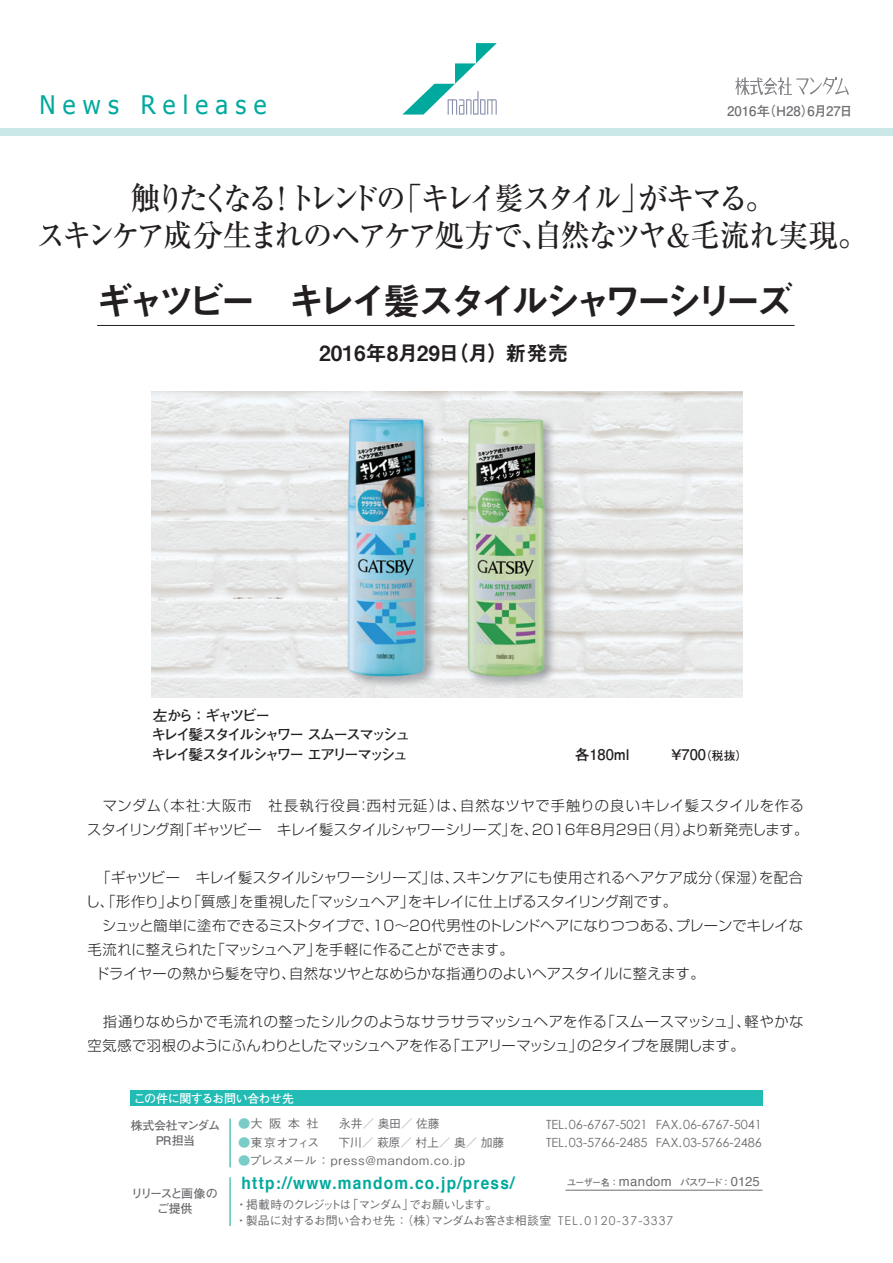
<style>
.page{position:relative;width:893px;height:1263px;background:#fff}
.page>*{position:absolute;margin:0;border:0;box-sizing:border-box;transform-origin:0 0}
.t1{font:37.5px "Midashi Go Pro MB31";letter-spacing:-.17em;color:#231f20}
.t2{font:500 31.5px/37.5px "Ryumin Pro";letter-spacing:-.13em;color:#231f20;text-align:center;scale:.94 1}
.t3{font:25.5px "Tahoma";letter-spacing:.3em;color:#00a99d;scale:.95 1}
.t4{font:21px "Midashi Go Pro MB31";color:#231f20}
.t5{font:700 17.1px "Helvetica";letter-spacing:.08em;color:#00a99d;scale:.9 1}
.t6{font:700 14.7px/19.5px "Futo Go B101 Pro";letter-spacing:-.16em;color:#231f20}
.t7{font:700 14.7px "Futo Go B101 Pro";letter-spacing:-.135em;color:#231f20}
.t8{font:300 14.25px/24px "Shin Go Pro";letter-spacing:.005em;color:#231f20}
.t9{font:300 14.25px "Shin Go Pro";letter-spacing:-.015em;color:#231f20}
.t10{font:700 13.2px "Futo Go B101 Pro";color:#6c6d70}
.t11{font:12.6px "Century Gothic";color:#6c6d70}
.t12{font:700 12px "Futo Go B101 Pro";letter-spacing:-.035em;color:#fff}
.t13{font:700 12px "Futo Go B101 Pro";letter-spacing:-.06em;color:#6c6d70}
.t14{font:700 12px/15px "Futo Go B101 Pro";letter-spacing:-.105em;color:#6c6d70;text-align:center}
.t15{font:500 11.85px "Gothic BBB Pro";letter-spacing:-.03em;color:#6c6d70}
.t16{font:500 11.85px "Gothic BBB Pro";letter-spacing:.08em;color:#6c6d70}
.t17{font:500 11.85px "Gothic BBB Pro";letter-spacing:-.12em;color:#6c6d70}
.t18{font:700 9.6px "Futo Go B101 Pro";letter-spacing:-.085em;color:#6c6d70;scale:.93 1}
.s1{font-size:11.7px}
.s2{color:#7accc8}
.s3{font-family:"Helvetica";font-weight:400;font-size:13.05px}
.s4{font-family:"Century Gothic";font-weight:400;font-size:12.15px}
</style>
<div class="page">
<svg style="left:402px;top:43px;width:95px;height:72px"></svg>
<svg style="left:735px;top:77px;width:114px;height:18px"></svg>
<div style="left:0;top:128px;width:893px;height:7px;background:#c9e8e6"></div>
<hr style="left:97px;top:325px;width:697px;height:1px;background:#231f20">
<hr style="left:230px;top:1177px;width:1px;height:49px;background:#00a99d">
<div style="left:130px;top:1091px;width:633px;height:15px;background:#22bcb5"></div>
<hr style="left:565px;top:1190px;width:197px;height:1px;background:#6c6d70">
<hr style="left:230px;top:1118px;width:1px;height:49px;background:#00a99d">
<img style="left:152px;top:392px;width:591px;height:306px">
<h3 class="t3" style="left:39px;top:87px;width:241px">News Release</h3>
<p class="t10" style="left:727px;top:100px;width:127px">2016年（H28）6月27日</p>
<h2 class="t2" style="left:36px;top:177px;width:886px">触りたくなる！トレンドの「キレイ髪スタイル」がキマる。<br>スキンケア成分生まれのヘアケア処方で、自然なツヤ＆毛流れ実現。</h2>
<h1 class="t1" style="left:96px;top:271px;width:699px">ギャツビー　キレイ髪スタイルシャワーシリーズ</h1>
<h3 class="t4" style="left:319px;top:336px;width:251px">2016年8月29日（月）新発売</h3>
<p class="t6" style="left:151px;top:703px;width:260px">左から：ギャツビー<br>キレイ髪スタイルシャワー スムースマッシュキレイ髪スタイルシャワー エアリーマッシュ</p>
<p class="t7" style="left:575px;top:742px;width:57px">各180ml</p>
<p class="t7" style="left:669px;top:742px;width:80px">￥700<span class="s1">（税抜）</span></p>
<p class="t8" style="left:87px;top:792px;width:723px">　マンダム（本社：大阪市　社長執行役員：西村元延）は、自然なツヤで手触りの良いキレイ髪スタイルを作るスタイリング剤「ギャツビー　キレイ髪スタイルシャワーシリーズ」を、２０１６年８月２９日（月）より新発売します。</p>
<p class="t8" style="left:88px;top:864px;width:717px">　「ギャツビー　キレイ髪スタイルシャワーシリーズ」は、スキンケアにも使用されるヘアケア成分（保湿）を配合</p>
<p class="t9" style="left:86px;top:890px;width:593px">し、「形作り」より「質感」を重視した「マッシュヘア」をキレイに仕上げるスタイリング剤です。</p>
<p class="t9" style="left:88px;top:914px;width:717px">　シュッと簡単に塗布できるミストタイプで、１０～２０代男性のトレンドヘアになりつつある、プレーンでキレイな</p>
<p class="t8" style="left:88px;top:936px;width:428px">毛流れに整えられた「マッシュヘア」を手軽に作ることができます。</p>
<p class="t8" style="left:95px;top:960px;width:611px">ドライヤーの熱から髪を守り、自然なツヤとなめらかな指通りのよいヘアスタイルに整えます。</p>
<p class="t8" style="left:88px;top:1008px;width:717px">　指通りなめらかで毛流れの整ったシルクのようなサラサラマッシュヘアを作る「スムースマッシュ」、軽やかな空気感で羽根のようにふんわりとしたマッシュヘアを作る「エアリーマッシュ」の２タイプを展開します。</p>
<p class="t12" style="left:134px;top:1089px;width:162px">この件に関するお問い合わせ先</p>
<p class="t13" style="left:131px;top:1116px;width:91px">株式会社マンダム</p>
<p class="t15" style="left:238px;top:1114px;width:82px"><span class="s2">●</span>大阪本社</p>
<p class="t15" style="left:339px;top:1114px;width:114px">永井／ 奥田／ 佐藤　</p>
<p class="t11" style="left:546px;top:1116px;width:217px">TEL.06-6767-5021 FAX.06-6767-5041</p>
<p class="t13" style="left:156px;top:1131px;width:41px">PR担当</p>
<p class="t5" style="left:242px;top:1169px;width:305px">http://www.mandom.co.jp/press/</p>
<p class="t18" style="left:567px;top:1175px;width:209px">ユーザー名：<span class="s3">mandom</span> パスワード：<span class="s3">0125</span></p>
<p class="t15" style="left:238px;top:1133px;width:83px"><span class="s2">●</span>東京オフィス</p>
<p class="t15" style="left:338px;top:1133px;width:167px">下川／ 萩原／ 村上／ 奥／ 加藤</p>
<p class="t16" style="left:238px;top:1151px;width:228px"><span class="s2">●</span>プレスメール：press@mandom.co.jp</p>
<p class="t11" style="left:546px;top:1135px;width:217px">TEL.03-5766-2485 FAX.03-5766-2486</p>
<p class="t14" style="left:131px;top:1184px;width:88px">リリースと画像のご提供</p>
<p class="t17" style="left:236px;top:1195px;width:263px">・掲載時のクレジットは「マンダム」でお願いします。</p>
<p class="t15" style="left:235px;top:1211px;width:440px">・製品に対するお問い合わせ先：（株）マンダムお客さま相談室 <span class="s4">TEL . 0120-37-3337</span></p>
</div>
